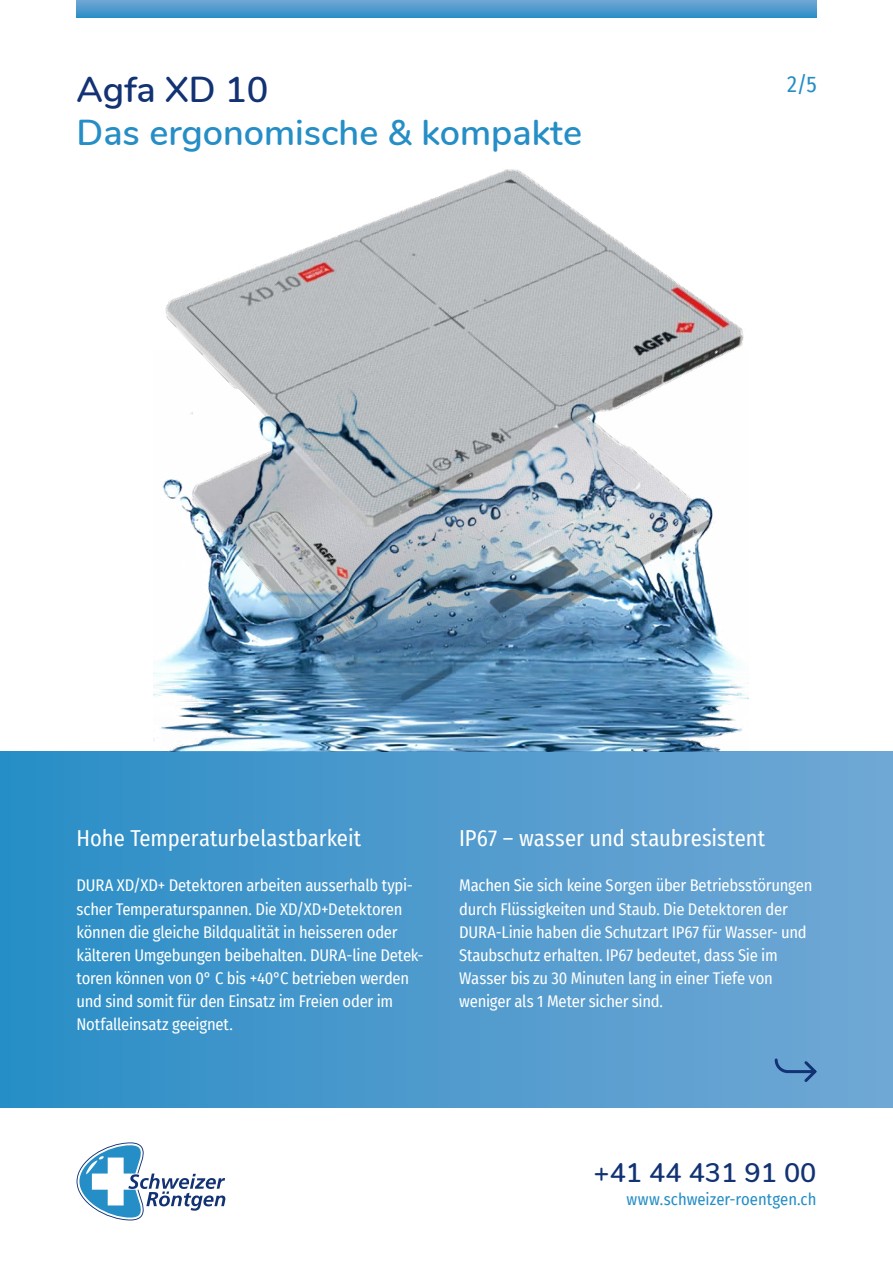
<style>
.page{position:relative;width:893px;height:1263px;background:#fff}
.page>*{position:absolute;margin:0;border:0;box-sizing:border-box;transform-origin:0 0}
.t1{font:600 36px "Nunito";color:#258ec6}
.t2{font:600 36px "Nunito";color:#123274}
.t3{font:600 27px "Nunito";color:#123274}
.t4{font:22.5px "Fira Sans Condensed";color:#fff}
.t5{font:22.5px "Fira Sans Condensed";color:#258ec6}
.t6{font:16.5px/23.1px "Fira Sans Condensed";letter-spacing:-.015em;color:#fff}
.t7{font:16.5px "Fira Sans Condensed";color:#258ec6}
</style>
<div class="page">
<svg style="left:77px;top:1142px;width:148px;height:78px"></svg>
<img style="left:76px;top:17px;width:741px;height:683px">
<div style="left:0;top:751px;width:893px;height:357px;background:linear-gradient(to right,#2a8ec6,#72a7d5)"></div>
<img style="left:153px;top:350px;width:595px;height:401px">
<svg style="left:76px;top:0;width:741px;height:17px;background:#509bcd"></svg>
<svg style="left:773px;top:1057px;width:46px;height:28px"></svg>
<h1 class="t2" style="left:77px;top:63px;width:193px">Agfa XD 10</h1>
<h3 class="t5" style="left:787px;top:67px;width:31px">2/5</h3>
<h1 class="t1" style="left:77px;top:106px;width:507px">Das ergonomische &amp; kompakte</h1>
<h3 class="t4" style="left:77px;top:821px;width:286px">Hohe Temperaturbelastbarkeit</h3>
<p class="t6" style="left:77px;top:874px;width:349px">DURA XD/XD+ Detektoren arbeiten ausserhalb typi&shy;scher Temperaturspannen. Die XD/XD+Detektoren können die gleiche Bildqualität in heisseren oder kälteren Umgebungen beibehalten. DURA-line Detek&shy;toren können von 0° C bis +40°C betrieben werden und sind somit für den Einsatz im Freien oder im Notfalleinsatz geeignet.</p>
<h3 class="t4" style="left:459px;top:821px;width:307px">IP67 – wasser und staubresistent</h3>
<p class="t6" style="left:459px;top:874px;width:355px">Machen Sie sich keine Sorgen über Betriebsstörungen durch Flüssigkeiten und Staub. Die Detektoren der DURA-Linie haben die Schutzart IP67 für Wasser- und Staubschutz erhalten. IP67 bedeutet, dass Sie im Wasser bis zu 30 Minuten lang in einer Tiefe von weniger als 1 Meter sicher sind.</p>
<h2 class="t3" style="left:593px;top:1153px;width:224px">+41 44 431 91 00</h2>
<p class="t7" style="left:626px;top:1187px;width:191px">www.schweizer-roentgen.ch</p>
</div>
